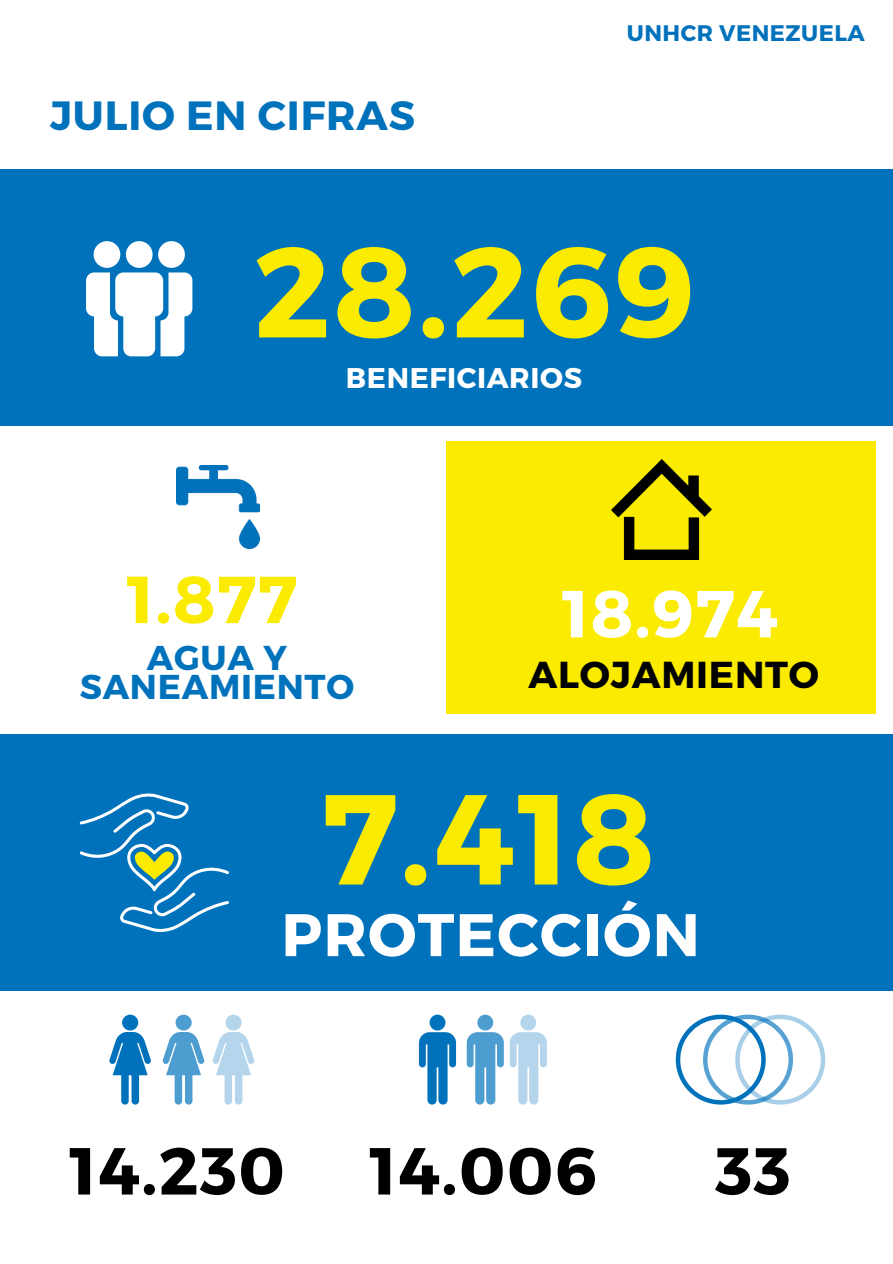
<style>
.page{position:relative;width:893px;height:1264px;background:#fff}
.page>*{position:absolute;margin:0;border:0;box-sizing:border-box;transform-origin:0 0}
.t1{font:700 127.65px "Montserrat";letter-spacing:.02em;color:#faeb00}
.t2{font:700 66.3px "Montserrat";letter-spacing:.02em;color:#000}
.t3{font:700 66.3px "Montserrat";color:#fff}
.t4{font:700 66.3px "Montserrat";color:#faeb00}
.t5{font:700 60px "Montserrat";letter-spacing:.02em;color:#fff}
.t6{font:700 40.8px "Montserrat";letter-spacing:.02em;color:#0072bc}
.t7{font:700 37.5px "Montserrat";letter-spacing:.02em;color:#000}
.t8{font:700 34.5px/29.2px "Montserrat";letter-spacing:.02em;color:#0072bc;text-align:center}
.t9{font:700 28.5px "Montserrat";letter-spacing:.02em;color:#fff}
.t10{font:700 22.5px "Montserrat";letter-spacing:.02em;color:#0072bc}
</style>
<div class="page">
<div style="left:0;top:170px;width:892px;height:256px;background:#0072bc"></div>
<svg style="left:86px;top:241px;width:106px;height:115px"></svg>
<div style="left:446px;top:441px;width:429px;height:272px;background:#faeb00"></div>
<img style="left:176px;top:465px;width:84px;height:84px">
<img style="left:611px;top:459px;width:101px;height:100px">
<div style="left:0;top:734px;width:892px;height:256px;background:#0072bc"></div>
<svg style="left:80px;top:793px;width:149px;height:139px"></svg>
<div style="left:122px;top:1014px;width:16px;height:16px;background:#0072bc;border-radius:50%"></div>
<svg style="left:109px;top:1032px;width:42px;height:72px"></svg>
<svg style="left:175px;top:1014px;width:17px;height:16px"></svg>
<svg style="left:163px;top:1032px;width:41px;height:72px"></svg>
<svg style="left:225px;top:1014px;width:16px;height:16px"></svg>
<svg style="left:213px;top:1032px;width:41px;height:72px"></svg>
<div style="left:429px;top:1014px;width:16px;height:16px;background:#0072bc;border-radius:50%"></div>
<svg style="left:419px;top:1032px;width:37px;height:72px"></svg>
<svg style="left:477px;top:1014px;width:16px;height:16px"></svg>
<svg style="left:520px;top:1014px;width:16px;height:16px"></svg>
<svg style="left:466px;top:1032px;width:81px;height:72px"></svg>
<svg style="left:675px;top:1014px;width:150px;height:90px"></svg>
<p class="t6" style="left:50px;top:89px;width:366px">JULIO EN CIFRAS</p>
<p class="t10" style="left:627px;top:18px;width:239px">UNHCR VENEZUELA</p>
<h1 class="t1" style="left:254px;top:209px;width:442px">28.269</h1>
<p class="t9" style="left:346px;top:359px;width:237px">BENEFICIARIOS</p>
<h2 class="t4" style="left:127px;top:556px;width:172px">1.877</h2>
<p class="t8" style="left:80px;top:641px;width:276px">AGUA Y<br>SANEAMIENTO</p>
<h2 class="t3" style="left:561px;top:570px;width:217px">18.974</h2>
<p class="t7" style="left:528px;top:650px;width:292px">ALOJAMIENTO</p>
<h1 class="t1" style="left:321px;top:756px;width:334px">7.418</h1>
<h3 class="t5" style="left:281px;top:895px;width:420px">PROTECCIÓN</h3>
<h2 class="t2" style="left:69px;top:1127px;width:217px">14.230</h2>
<h2 class="t2" style="left:369px;top:1127px;width:229px">14.006</h2>
<h2 class="t2" style="left:715px;top:1127px;width:77px">33</h2>
</div>
